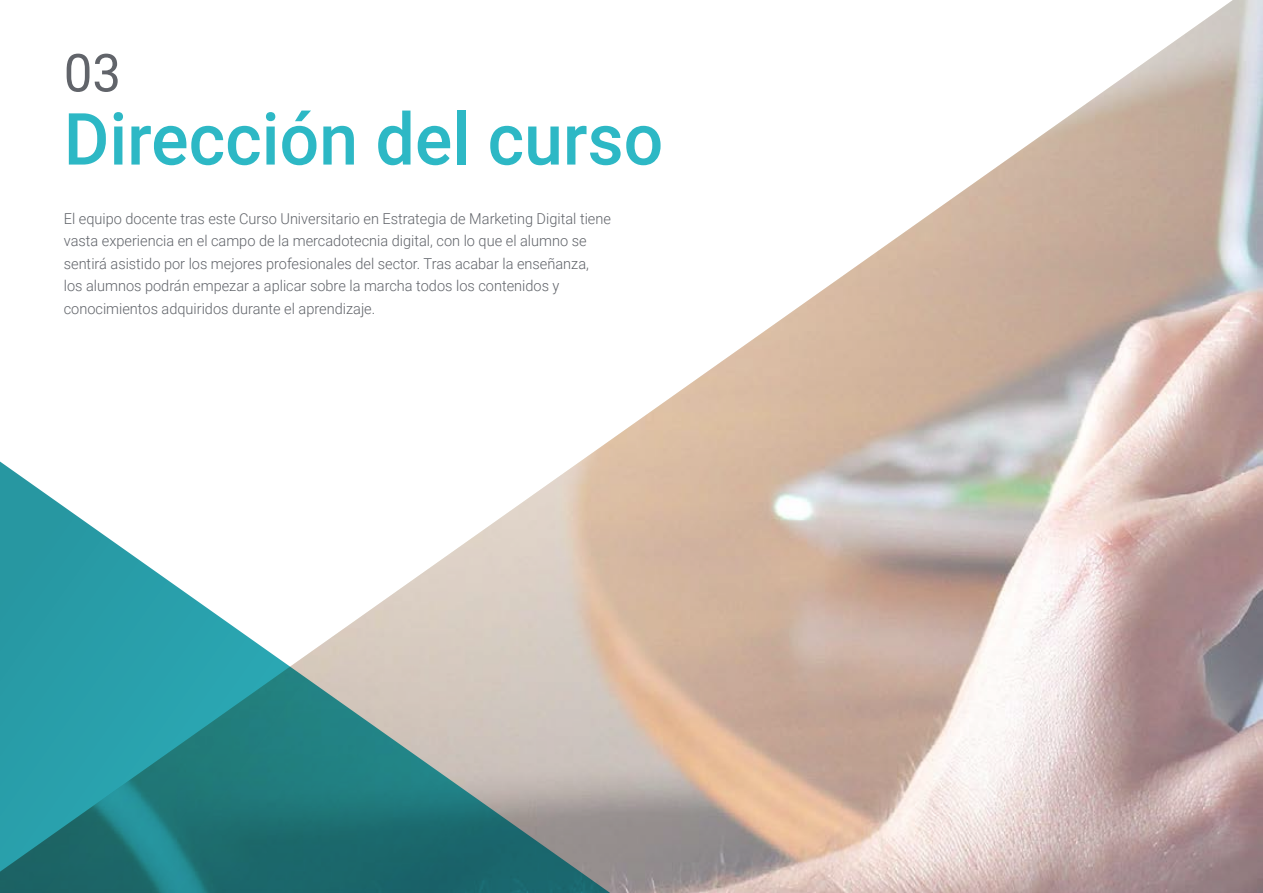
<style>
.page{position:relative;width:1263px;height:893px;background:#fff}
.page>*{position:absolute;margin:0;border:0;box-sizing:border-box;transform-origin:0 0}
.t1{font:500 72px "Roboto";color:#2db8c5}
.t2{font:52.5px "Roboto";color:#61646a}
.t3{font:300 15px/22.5px "Roboto";color:#61646a}
</style>
<div class="page">
<img style="left:602px;top:0;width:661px;height:893px">
<svg style="left:0;top:446px;width:640px;height:447px"></svg>
<h2 class="t2" style="left:64px;top:36px;width:59px">03</h2>
<h1 class="t1" style="left:64px;top:89px;width:601px">Dirección del curso</h1>
<p class="t3" style="left:64px;top:207px;width:549px">El equipo docente tras este Curso Universitario en Estrategia de Marketing Digital tiene vasta experiencia en el campo de la mercadotecnia digital, con lo que el alumno se sentirá asistido por los mejores profesionales del sector. Tras acabar la enseñanza, los alumnos podrán empezar a aplicar sobre la marcha todos los contenidos y conocimientos adquiridos durante el aprendizaje.</p>
</div>
